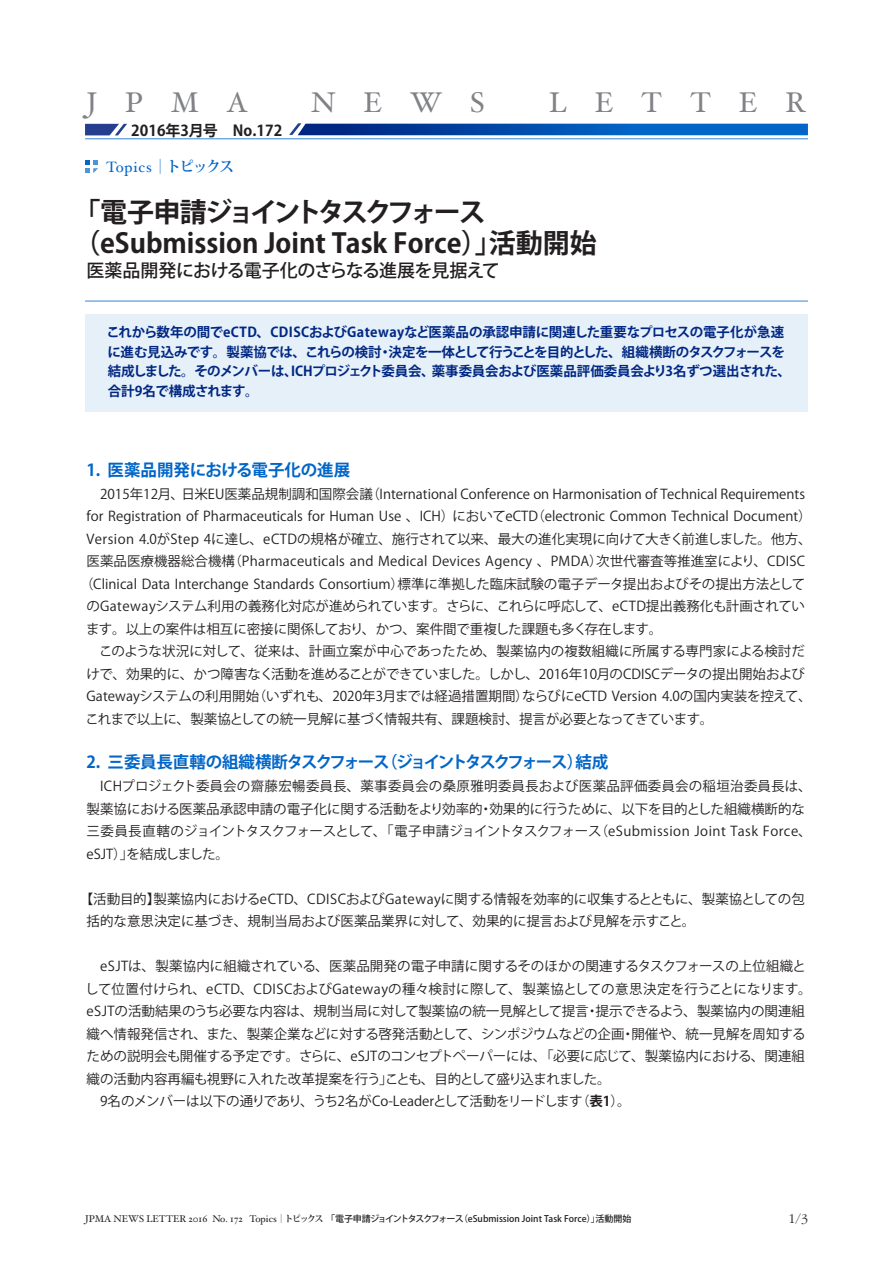
<style>
.page{position:relative;width:893px;height:1263px;background:#fff}
.page>*{position:absolute;margin:0;border:0;box-sizing:border-box;transform-origin:0 0}
.t1{font:28.5px "Hoefler Text";letter-spacing:.985em;color:#808285}
.t2{font:700 27px/31.5px "Koz Go Pr 6 N";color:#231f20}
.t3{font:500 18px "Koz Go Pr 6 N";letter-spacing:-.04em;color:#231f20}
.t4{font:700 16.5px "Koz Go Pr 6 N";letter-spacing:-.12em;color:#0266c8}
.t5{font:700 16.5px "Koz Go Pr 6 N";letter-spacing:-.02em;color:#0266c8}
.t6{font:700 15px "Koz Go Pr 6 N";color:#231f20}
.t7{font:15px "Hoefler Text";letter-spacing:.05em;color:#0266c8}
.t8{font:300 13.8px "Garamond";color:#231f20}
.t9{font:13.5px/22.5px "Koz Go Pr 6 N";color:#231f20}
.t10{font:700 13.5px/19.5px "Koz Go Pr 6 N";letter-spacing:-.02em;color:#002782}
.t11{font:13.5px "Koz Go Pr 6 N";letter-spacing:.02em;color:#231f20}
.t12{font:500 9px "Koz Go Pr 6 N";color:#231f20}
.s1{font-family:"Koz Min Pro";font-weight:700}
.s2{font-weight:700}
.s3{font-family:"Hoefler Text";font-weight:400;font-size:9.75px}
.s4{font-family:"Koz Min Pro";font-weight:400}
</style>
<div class="page">
<div style="left:85px;top:314px;width:723px;height:97px;background:#e6f0f9"></div>
<svg style="left:85px;top:160px;width:13px;height:13px"></svg>
<hr style="left:85px;top:301px;width:723px;height:1px;background:#3585d3">
<svg style="left:85px;top:124px;width:42px;height:11px"></svg>
<svg style="left:289px;top:123px;width:519px;height:12px"></svg>
<hr style="left:85px;top:139px;width:723px;height:1px;background:#3585d3">
<h1 class="t1" style="left:87px;top:85px;width:163px">JPMA</h1>
<h1 class="t1" style="left:311px;top:85px;width:175px">NEWS</h1>
<h1 class="t1" style="left:549px;top:85px;width:259px">LETTER</h1>
<p class="t6" style="left:131px;top:122px;width:153px">2016年3月号　No.172</p>
<p class="t7" style="left:106px;top:158px;width:130px">Topics<span class="s1">｜トピックス</span></p>
<h2 class="t2" style="left:74px;top:196px;width:525px">「電子申請ジョイントタスクフォース（eSubmission Joint Task Force）」活動開始</h2>
<h3 class="t3" style="left:87px;top:261px;width:415px">医薬品開発における電子化のさらなる進展を見据えて</h3>
<p class="t10" style="left:107px;top:323px;width:686px">これから数年の間でeCTD、CDISCおよびGatewayなど医薬品の承認申請に関連した重要なプロセスの電子化が急速に進む見込みです。製薬協では、これらの検討・決定を一体として行うことを目的とした、組織横断のタスクフォースを結成しました。そのメンバーは、ICHプロジェクト委員会、薬事委員会および医薬品評価委員会より3名ずつ選出された、合計9名で構成されます。</p>
<p class="t5" style="left:87px;top:460px;width:265px">1. 医薬品開発における電子化の進展</p>
<p class="t9" style="left:87px;top:483px;width:720px">　2015年12月、日米EU医薬品規制調和国際会議（International Conference on Harmonisation of Technical Requirements</p>
<p class="t9" style="left:87px;top:505px;width:727px">for Registration of Pharmaceuticals for Human Use 、ICH）においてeCTD（electronic Common Technical Document）</p>
<p class="t9" style="left:87px;top:528px;width:726px">Version 4.0がStep 4に達し、eCTDの規格が確立、施行されて以来、最大の進化実現に向けて大きく前進しました。他方、</p>
<p class="t11" style="left:87px;top:553px;width:720px">医薬品医療機器総合機構（Pharmaceuticals and Medical Devices Agency 、PMDA）次世代審査等推進室により、CDISC</p>
<p class="t9" style="left:80px;top:573px;width:727px">（Clinical Data Interchange Standards Consortium）標準に準拠した臨床試験の電子データ提出およびその提出方法として</p>
<p class="t9" style="left:87px;top:595px;width:720px">のGatewayシステム利用の義務化対応が進められています。さらに、これらに呼応して、eCTD提出義務化も計画されてい</p>
<p class="t9" style="left:86px;top:618px;width:578px">ます。以上の案件は相互に密接に関係しており、かつ、案件間で重複した課題も多く存在します。</p>
<p class="t9" style="left:87px;top:640px;width:720px">　このような状況に対して、従来は、計画立案が中心であったため、製薬協内の複数組織に所属する専門家による検討だ</p>
<p class="t9" style="left:87px;top:663px;width:720px">けで、効果的に、かつ障害なく活動を進めることができていました。しかし、2016年10月のCDISCデータの提出開始および</p>
<p class="t9" style="left:87px;top:685px;width:726px">Gatewayシステムの利用開始（いずれも、2020年3月までは経過措置期間）ならびにeCTD Version 4.0の国内実装を控えて、</p>
<p class="t9" style="left:86px;top:708px;width:629px">これまで以上に、製薬協としての統一見解に基づく情報共有、課題検討、提言が必要となってきています。</p>
<p class="t4" style="left:87px;top:753px;width:523px">2. 三委員長直轄の組織横断タスクフォース（ジョイントタスクフォース）結成</p>
<p class="t9" style="left:87px;top:775px;width:727px">　ICHプロジェクト委員会の齋藤宏暢委員長、薬事委員会の桑原雅明委員長および医薬品評価委員会の稲垣治委員長は、製薬協における医薬品承認申請の電子化に関する活動をより効率的・効果的に行うために、以下を目的とした組織横断的な三委員長直轄のジョイントタスクフォースとして、「電子申請ジョイントタスクフォース（eSubmission Joint Task Force、eSJT）」を結成しました。</p>
<p class="t9" style="left:87px;top:888px;width:720px;text-indent:-7px">【活動目的】製薬協内におけるeCTD、CDISCおよびGatewayに関する情報を効率的に収集するとともに、製薬協としての包括的な意思決定に基づき、規制当局および医薬品業界に対して、効果的に提言および見解を示すこと。</p>
<p class="t9" style="left:85px;top:955px;width:728px">　eSJTは、製薬協内に組織されている、医薬品開発の電子申請に関するそのほかの関連するタスクフォースの上位組織として位置付けられ、eCTD、CDISCおよびGatewayの種々検討に際して、製薬協としての意思決定を行うことになります。eSJTの活動結果のうち必要な内容は、規制当局に対して製薬協の統一見解として提言・提示できるよう、製薬協内の関連組織へ情報発信され、また、製薬企業などに対する啓発活動として、シンポジウムなどの企画・開催や、統一見解を周知するための説明会も開催する予定です。さらに、eSJTのコンセプトペーパーには、「必要に応じて、製薬協内における、関連組織の活動内容再編も視野に入れた改革提案を行う」ことも、目的として盛り込まれました。<br>　9名のメンバーは以下の通りであり、うち2名がCo-Leaderとして活動をリードします（<span class="s2">表1</span>）。</p>
<p class="t12" style="left:85px;top:1214px;width:548px"><span class="s3">JPMA NEWS LETTER 2016 No. 172 Topics</span><span class="s4">｜</span><span class="s1">トピックス</span> 「電子申請ジョイントタスクフォース（eSubmission Joint Task Force）」活動開始</p>
<p class="t8" style="left:789px;top:1211px;width:21px">1/3</p>
</div>
